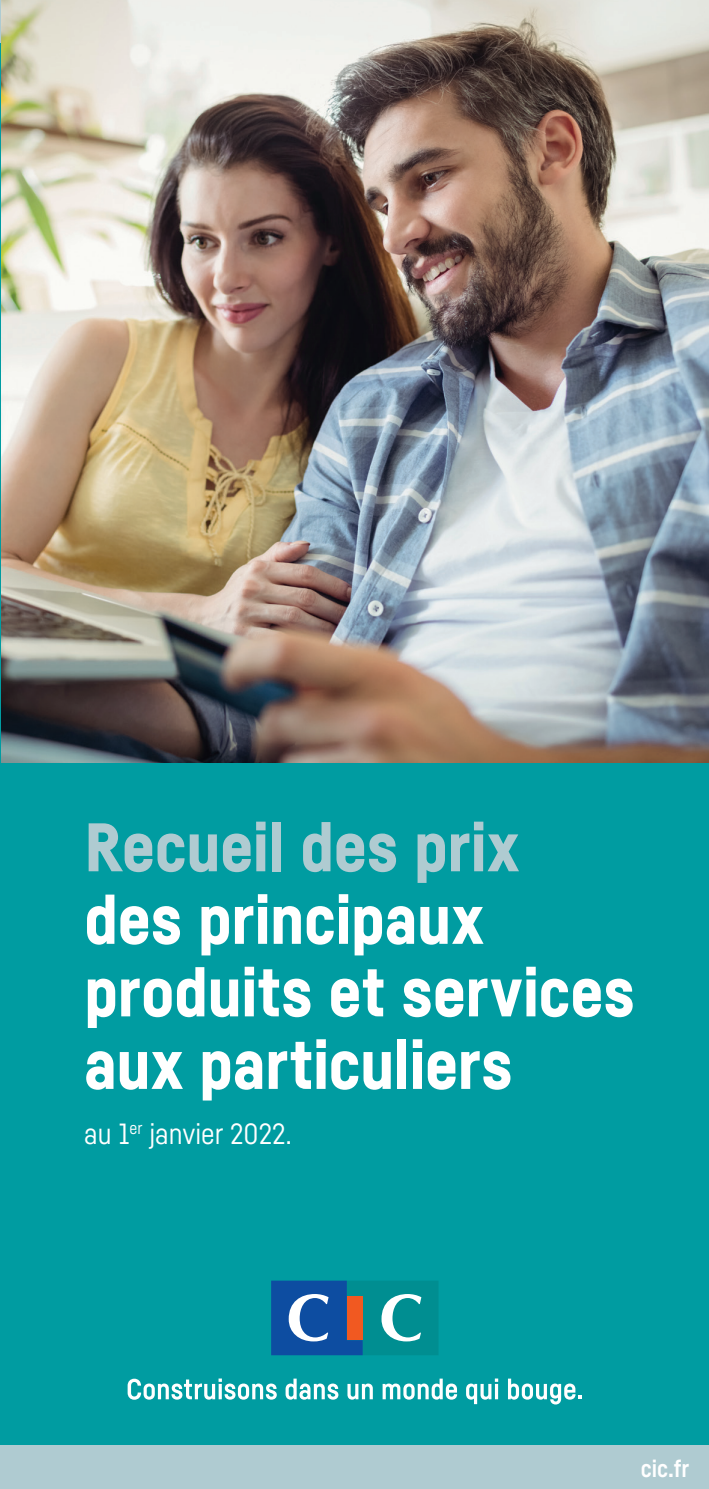
<style>
.page{position:relative;width:709px;height:1489px;background:#fff}
.page>*{position:absolute;margin:0;border:0;box-sizing:border-box;transform-origin:0 0}
.Normal_e{font:900 67.5px/72.5px "Fabrikat";letter-spacing:-.005em;color:#fff}
.Normal_e-2{font:28.75px "Fabrikat";color:#fff}
.Normal_e-3{font:700 23.75px "Fabrikat";color:#fff}
.s1{color:#afcbd1}
</style>
<div class="page">
<div style="left:0;top:0;width:709px;height:1488px;background:#009ca1"></div>
<div style="left:0;top:1445px;width:709px;height:43px;background:#afcbd1"></div>
<hr style="left:0;top:0;width:1px;height:42px;background:#afcbd1">
<svg style="left:271px;top:1280px;width:167px;height:75px"></svg>
<div style="left:347px;top:1296px;width:16px;height:43px;background:#f15921"></div>
<svg style="left:128px;top:1378px;width:149px;height:21px"></svg>
<svg style="left:285px;top:1378px;width:53px;height:21px"></svg>
<svg style="left:347px;top:1383px;width:26px;height:16px"></svg>
<svg style="left:382px;top:1378px;width:75px;height:21px"></svg>
<svg style="left:466px;top:1378px;width:32px;height:25px"></svg>
<svg style="left:508px;top:1378px;width:74px;height:26px"></svg>
<img style="left:1px;top:0;width:708px;height:762px">
<p class="Normal_e" style="left:84px;top:809px;width:552px"><span class="s1">Recueil des prix<br></span>des principaux produits et services aux particuliers</p>
<p class="Normal_e-2" style="left:84px;top:1116px;width:209px">au 1<sup>er</sup> janvier 2022.</p>
<p class="Normal_e-3" style="left:641px;top:1453px;width:50px">cic.fr</p>
</div>
